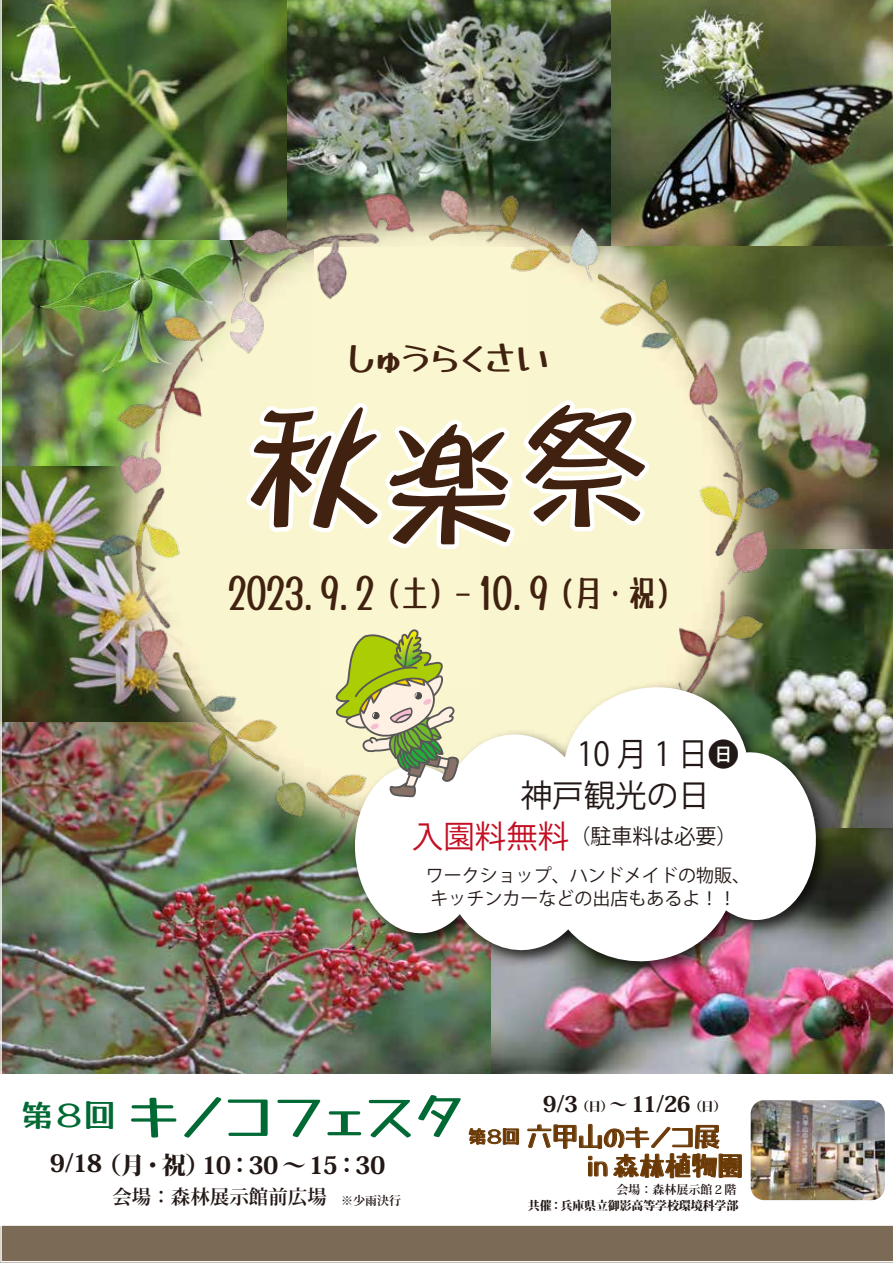
<style>
.page{position:relative;width:893px;height:1263px;background:#fff}
.page>*{position:absolute;margin:0;border:0;box-sizing:border-box;transform-origin:0 0}
.t1{font:135px "DF Fuun W7 WING RKSJ H";color:#41210f}
.t2{font:54px "Yusei Magic";color:#006934}
.t3{font:45px "Yusei Magic";color:#41210f;scale:.75 1}
.t4{font:36px "Yusei Magic";color:#41210f}
.t5{font:33px "Koz Go Pr 6 N";letter-spacing:.25em;color:#221815;scale:.9 1}
.t6{font:31.5px "Koz Go Pr 6 N";color:#221815}
.t7{font:27px/29.2px "Yusei Magic";letter-spacing:-.04em;color:#6a3906}
.t8{font:800 24px "Koz Min Pr 6 N";letter-spacing:-.055em;color:#221815}
.t9{font:800 21.75px "Koz Min Pr 6 N";color:#221815}
.t10{font:21px "Koz Go Pr 6 N";color:#221815}
.t11{font:700 19.5px "Koz Min Pr 6 N";color:#221815}
.t12{font:18px/22.5px "Koz Go Pr 6 N";color:#221815}
.t13{font:800 12px "Koz Min Pr 6 N";letter-spacing:-.015em;color:#221815}
.t14{font:700 12px "Koz Min Pr 6 N";color:#221815}
.s1{font-size:36px}
.s2{font-size:31.5px}
.s3{font-size:31.5px;color:#c30e23}
.s4{font-size:12.75px}
.s5{font-size:18.15px}
.s6{font-size:18px}
</style>
<div class="page">
<svg style="left:0;top:1262px;width:893px;height:1px"></svg>
<img style="left:0;top:0;width:893px;height:1262px">
<h3 class="t4" style="left:347px;top:337px;width:205px">しゅうらくさい</h3>
<h1 class="t1" style="left:246px;top:398px;width:407px">秋楽祭</h1>
<h3 class="t3" style="left:228px;top:568px;width:608px">2023.9.2<span class="s1">（土）ー</span> 10.9<span class="s1">（月・祝）</span></h3>
<h3 class="t5" style="left:577px;top:736px;width:182px">10月1日<span class="s2">日</span></h3>
<h3 class="t6" style="left:521px;top:778px;width:190px">神戸観光の日</h3>
<p class="t10" style="left:412px;top:824px;width:327px"><span class="s3">入園料無料</span>（駐車料は必要）</p>
<p class="t12" style="left:426px;top:864px;width:325px">ワークショップ、ハンドメイドの物販、キッチンカーなどの出店もあるよ！！</p>
<h2 class="t2" style="left:21px;top:1086px;width:444px"><sup>第８回</sup> キノコフェスタ</h2>
<p class="t9" style="left:543px;top:1092px;width:185px">9/3<span class="s4">（日）</span><span class="s5">～</span> 11/26<span class="s4">（日）</span></p>
<h3 class="t7" style="left:468px;top:1123px;width:277px"><span class="s6">第８回</span>六甲山のキノコ展　　　　 in 森林植物園</h3>
<h3 class="t8" style="left:50px;top:1152px;width:337px">9/18（月・祝）10：30 ～ 15：30</h3>
<p class="t11" style="left:112px;top:1186px;width:216px">会場：森林展示館前広場</p>
<p class="t14" style="left:616px;top:1182px;width:121px">会場：森林展示館２階</p>
<p class="t14" style="left:341px;top:1194px;width:61px">※少雨決行</p>
<p class="t13" style="left:528px;top:1199px;width:212px">共催：兵庫県立御影高等学校環境科学部</p>
</div>
